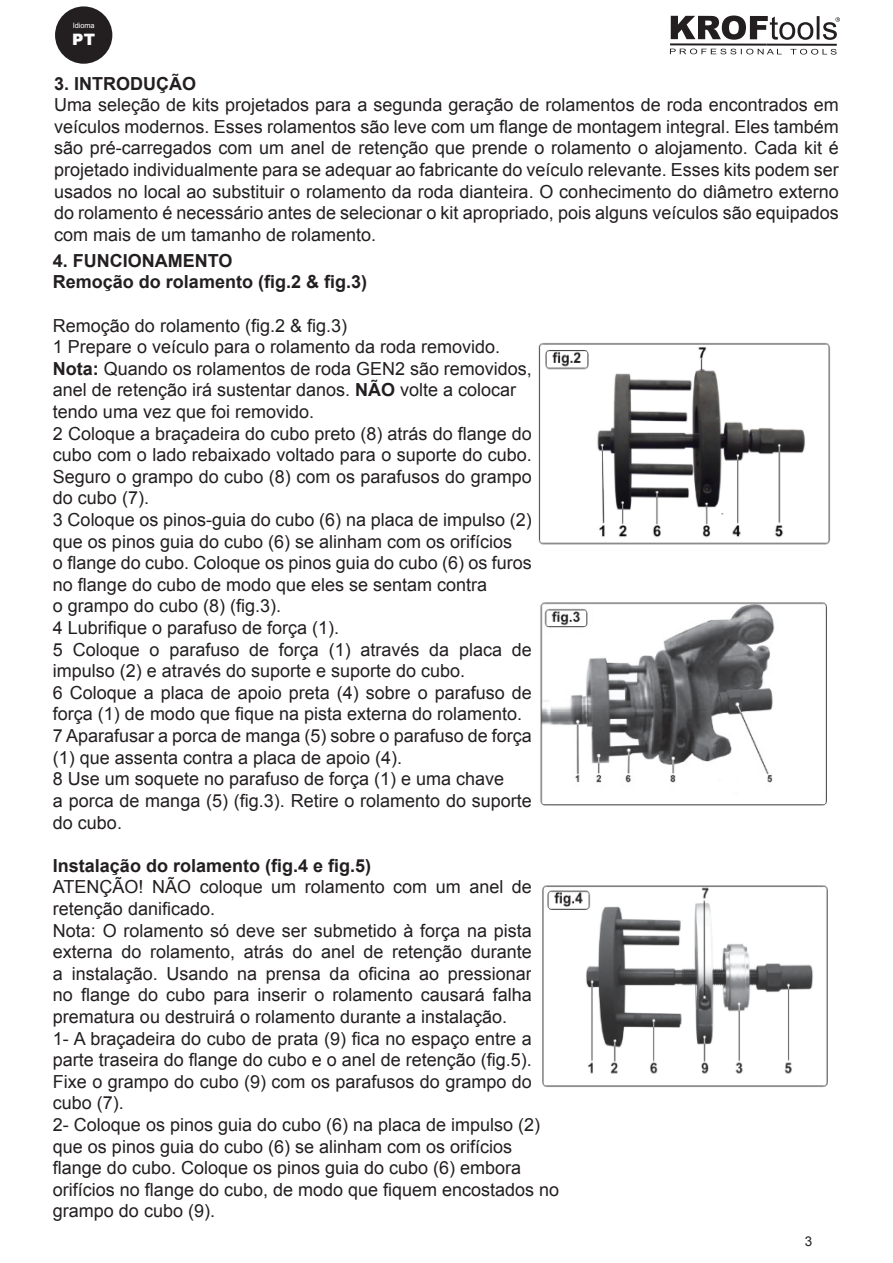
<style>
.page{position:relative;width:893px;height:1263px;background:#fff}
.page>*{position:absolute;margin:0;border:0;box-sizing:border-box;transform-origin:0 0}
.t1{font:18px/21.6px "Arial";color:#231f20}
.t2{font:700 18px "Arial";color:#231f20}
.t3{font:900 15.75px "Arial";color:#fff}
.t4{font:13.5px "Arial";color:#231f20}
.Titulos__preto{font:7.35px "Arial";color:#fff}
.s1{font-weight:700}
</style>
<div class="page">
<svg style="left:671px;top:16px;width:142px;height:24px"></svg>
<hr style="left:817px;top:16px;width:2px;height:23px;background:#231f20">
<hr style="left:670px;top:43px;width:96px;height:3px;background:#231f20">
<hr style="left:766px;top:44px;width:71px;height:2px;background:#231f20">
<svg style="left:670px;top:49px;width:112px;height:5px"></svg>
<svg style="left:790px;top:49px;width:47px;height:6px"></svg>
<svg style="left:823px;top:17px;width:17px;height:23px"></svg>
<div style="left:55px;top:6px;width:57px;height:58px;background:#231f20;border-radius:50%"></div>
<img style="left:538px;top:343px;width:293px;height:202px">
<img style="left:540px;top:602px;width:287px;height:204px">
<img style="left:542px;top:885px;width:286px;height:202px">
<p class="Titulos__preto" style="left:73px;top:20px;width:24px">Idioma</p>
<p class="t3" style="left:72px;top:28px;width:24px">PT</p>
<p class="t2" style="left:54px;top:71px;width:144px">3. INTRODUÇÃO</p>
<p class="t1" style="left:54px;top:94px;width:786px;text-align:justify">Uma seleção de kits projetados para a segunda geração de rolamentos de roda encontrados em veículos modernos. Esses rolamentos são leve com um flange de montagem integral. Eles também são pré-carregados com um anel de retenção que prende o rolamento o alojamento. Cada kit é projetado individualmente para se adequar ao fabricante do veículo relevante. Esses kits podem ser</p>
<p class="t1" style="left:54px;top:181px;width:786px;text-align:justify">usados no local ao substituir o rolamento da roda dianteira. O conhecimento do diâmetro externo do rolamento é necessário antes de selecionar o kit apropriado, pois alguns veículos são equipados com mais de um tamanho de rolamento.</p>
<p class="t2" style="left:53px;top:249px;width:181px">4. FUNCIONAMENTO</p>
<p class="t2" style="left:53px;top:270px;width:316px">Remoção do rolamento (fig.2 &amp; fig.3)</p>
<p class="t1" style="left:53px;top:315px;width:296px">Remoção do rolamento (fig.2 &amp; fig.3)</p>
<p class="t1" style="left:53px;top:336px;width:449px">1 Prepare o veículo para o rolamento da roda removido.</p>
<p class="t1" style="left:53px;top:358px;width:480px"><span class="s1">Nota:</span> Quando os rolamentos de roda GEN2 são removidos,</p>
<p class="t1" style="left:53px;top:379px;width:465px">anel de retenção irá sustentar danos. <span class="s1">NÃO</span> volte a colocar</p>
<p class="t1" style="left:53px;top:401px;width:263px">tendo uma vez que foi removido.</p>
<p class="t1" style="left:53px;top:423px;width:480px;text-align:justify">2 Coloque a braçadeira do cubo preto (8) atrás do flange do cubo com o lado rebaixado voltado para o suporte do cubo.<br>Seguro o grampo do cubo (8) com os parafusos do grampo do cubo (7).</p>
<p class="t1" style="left:53px;top:509px;width:480px">3 Coloque os pinos-guia do cubo (6) na placa de impulso (2)</p>
<p class="t1" style="left:53px;top:531px;width:461px">que os pinos guia do cubo (6) se alinham com os orifícios</p>
<p class="t1" style="left:53px;top:552px;width:480px">o flange do cubo. Coloque os pinos guia do cubo (6) os furos no flange do cubo de modo que eles se sentam contra</p>
<p class="t1" style="left:53px;top:595px;width:230px">o grampo do cubo (8) (fig.3).</p>
<p class="t1" style="left:53px;top:617px;width:288px">4 Lubrifique o parafuso de força (1).</p>
<p class="t1" style="left:53px;top:639px;width:480px">5 Coloque o parafuso de força (1) através da placa de impulso (2) e através do suporte e suporte do cubo.</p>
<p class="t1" style="left:53px;top:682px;width:480px">6 Coloque a placa de apoio preta (4) sobre o parafuso de força (1) de modo que fique na pista externa do rolamento.</p>
<p class="t1" style="left:53px;top:725px;width:480px">7 Aparafusar a porca de manga (5) sobre o parafuso de força (1) que assenta contra a placa de apoio (4).</p>
<p class="t1" style="left:53px;top:768px;width:453px">8 Use um soquete no parafuso de força (1) e uma chave</p>
<p class="t1" style="left:53px;top:790px;width:480px">a porca de manga (5) (fig.3). Retire o rolamento do suporte do cubo.</p>
<p class="t2" style="left:53px;top:853px;width:320px">Instalação do rolamento (fig.4 e fig.5)</p>
<p class="t1" style="left:53px;top:876px;width:480px">ATENÇÃO! NÃO coloque um rolamento com um anel de retenção danificado.</p>
<p class="t1" style="left:53px;top:919px;width:480px;text-align:justify">Nota: O rolamento só deve ser submetido à força na pista externa do rolamento, atrás do anel de retenção durante a instalação. Usando na prensa da oficina ao pressionar no flange do cubo para inserir o rolamento causará falha prematura ou destruirá o rolamento durante a instalação.</p>
<p class="t1" style="left:53px;top:1027px;width:480px;text-align:justify">1- A braçadeira do cubo de prata (9) fica no espaço entre a parte traseira do flange do cubo e o anel de retenção (fig.5).<br>Fixe o grampo do cubo (9) com os parafusos do grampo do cubo (7).</p>
<p class="t1" style="left:53px;top:1114px;width:489px">2- Coloque os pinos guia do cubo (6) na placa de impulso (2)</p>
<p class="t1" style="left:53px;top:1135px;width:461px">que os pinos guia do cubo (6) se alinham com os orifícios</p>
<p class="t1" style="left:53px;top:1157px;width:470px">flange do cubo. Coloque os pinos guia do cubo (6) embora</p>
<p class="t1" style="left:53px;top:1179px;width:508px">orifícios no flange do cubo, de modo que fiquem encostados no</p>
<p class="t1" style="left:53px;top:1200px;width:164px">grampo do cubo (9).</p>
<p class="t4" style="left:805px;top:1232px;width:9px">3</p>
</div>
